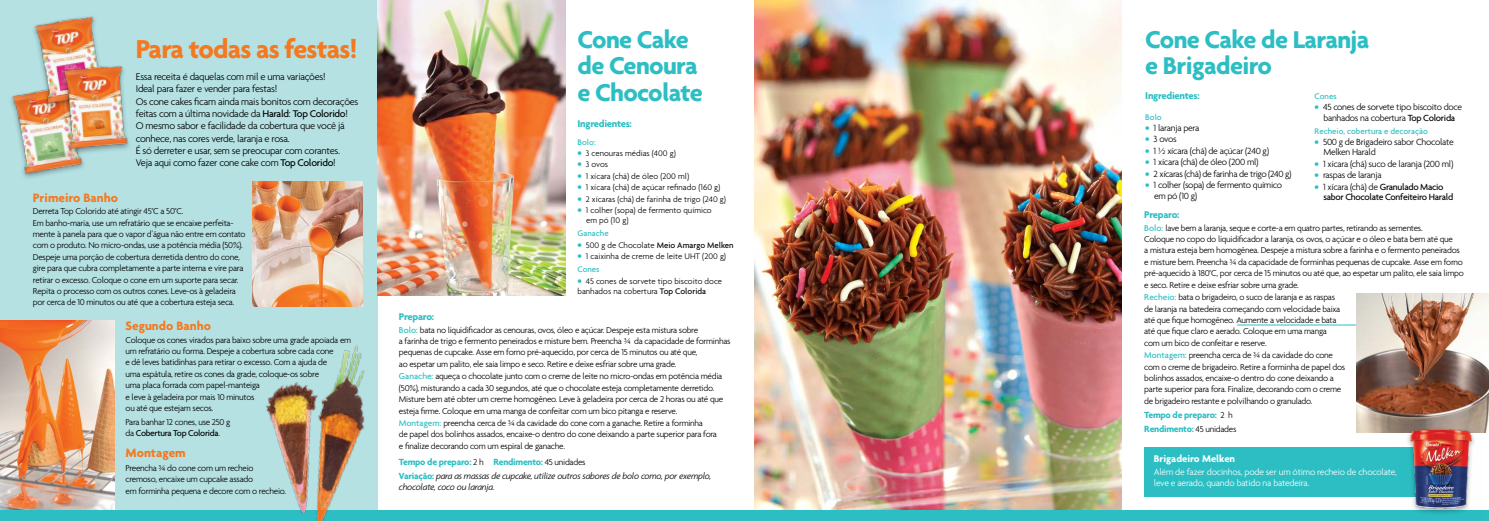
<style>
.page{position:relative;width:1489px;height:521px;background:#fff}
.page>*{position:absolute;margin:0;border:0;box-sizing:border-box;transform-origin:0 0}
.t1{font:700 28px "Agenda";letter-spacing:-.03em;color:#f47920}
.t2{font:700 26.25px/26.2px "Agenda";letter-spacing:-.025em;color:#2cbec3}
.t3{font:700 13.12px "Agenda";color:#f47920}
.t4{font:300 10.5px/12.2px "Agenda";letter-spacing:-.03em;color:#000}
.t5{font:700 10.5px "Agenda";letter-spacing:-.025em;color:#2cbec3}
.t6{font:700 10.5px "Agenda";color:#fff}
.t7{font:300 9.62px/10.5px "Agenda";letter-spacing:-.03em;color:#000}
.t8{font:italic 300 9.62px/13.8px "Agenda";letter-spacing:-.03em;color:#000}
.t9{font:300 9.62px/10.5px "Agenda";letter-spacing:-.02em;color:#fff}
.t10{font:500 9.62px/10.5px "Agenda";letter-spacing:-.03em;color:#000}
.t11{font:700 9.62px/13.8px "Agenda";letter-spacing:-.025em;color:#2cbec3}
.t12{font:300 9.19px/11.4px "Agenda";letter-spacing:-.03em;color:#000}
.t13{font:300 8.75px/10.5px "Agenda";color:#000}
.t14{font:500 8.75px "Agenda";color:#2cbec3}
.t15{font:500 8.75px "Agenda";color:#000}
.s1{font-weight:500}
.s2{font-weight:700;font-size:10.5px;color:#2cbec3}
.s3{font-weight:300}
.s4{font-weight:500;color:#2cbec3}
.s5{font-weight:700;font-style:normal;color:#2cbec3}
.s6{font-style:normal;font-size:9.19px}
.s7{font-weight:300;font-size:9.19px;color:#000}
</style>
<div class="page">
<div style="left:0;top:0;width:377px;height:521px;background:#b5e1e3"></div>
<img style="left:754px;top:0;width:367px;height:510px">
<img style="left:377px;top:0;width:189px;height:295px">
<hr style="left:1236px;top:325px;width:252px;height:1px;background:#2cbec3">
<img style="left:0;top:321px;width:115px;height:189px">
<img style="left:252px;top:182px;width:111px;height:124px">
<img style="left:1356px;top:294px;width:132px;height:138px">
<div style="left:1144px;top:447px;width:319px;height:50px;background:#2cbec3"></div>
<img style="left:11px;top:92px;width:73px;height:86px">
<div style="left:30px;top:15px;width:79px;height:95px;background:#000;opacity:.35"></div>
<img style="left:33px;top:15px;width:75px;height:96px">
<div style="left:59px;top:64px;width:73px;height:92px;background:#000;opacity:.35"></div>
<img style="left:62px;top:58px;width:70px;height:99px">
<div style="left:0;top:510px;width:1488px;height:11px;background:#2cbec3"></div>
<img style="left:266px;top:330px;width:112px;height:191px">
<img style="left:1399px;top:414px;width:84px;height:99px">
<h1 class="t1" style="left:136px;top:31px;width:223px">Para todas as festas!</h1>
<p class="t4" style="left:136px;top:71px;width:224px">Essa receita é daquelas com mil e uma variações!<br>Ideal para fazer e vender para festas!<br>Os cone cakes ficam ainda mais bonitos com decorações feitas com a última novidade da <span class="s1">Harald</span>: <span class="s1">Top Colorido</span>!<br>O mesmo sabor e facilidade da cobertura que você já conhece, nas cores verde, laranja e rosa.<br>É só derreter e usar, sem se preocupar com corantes.<br>Veja aqui como fazer cone cake com <span class="s1">Top Colorido</span>!</p>
<h3 class="t3" style="left:33px;top:189px;width:87px">Primeiro Banho</h3>
<p class="t12" style="left:33px;top:205px;width:214px">Derreta Top Colorido até atingir 45°C a 50°C.<br>Em banho-maria, use um refratário que se encaixe perfeita&shy;mente à panela para que o vapor d’água não entre em contato com o produto. No micro-ondas, use a potência média (50%).<br>Despeje uma porção de cobertura derretida dentro do cone, gire para que cubra completamente a parte interna e vire para retirar o excesso. Coloque o cone em um suporte para secar.<br>Repita o processo com os outros cones. Leve-os à geladeira por cerca de 10 minutos ou até que a cobertura esteja seca.</p>
<h3 class="t3" style="left:126px;top:318px;width:87px">Segundo Banho</h3>
<p class="t12" style="left:126px;top:334px;width:227px">Coloque os cones virados para baixo sobre uma grade apoiada em um refratário ou forma. Despeje a cobertura sobre cada cone<br>e dê leves batidinhas para retirar o excesso. Com a ajuda de<br>uma espátula, retire os cones da grade, coloque-os sobre<br>uma placa forrada com papel-manteiga<br>e leve à geladeira por mais 10 minutos<br>ou até que estejam secos.</p>
<p class="t12" style="left:126px;top:416px;width:106px">Para banhar 12 cones, use 250 g da <span class="s1">Cobertura Top Colorida</span>.</p>
<h3 class="t3" style="left:126px;top:445px;width:62px">Montagem</h3>
<p class="t12" style="left:126px;top:462px;width:162px">Preencha ¾ do cone com um recheio cremoso, encaixe um cupcake assado<br>em forminha pequena e decore com o recheio.</p>
<h2 class="t2" style="left:577px;top:26px;width:127px">Cone Cake de Cenoura e Chocolate</h2>
<p class="t5" style="left:577px;top:117px;width:56px">Ingredientes:</p>
<p class="t14" style="left:577px;top:137px;width:20px">Bolo:</p>
<p class="t13" style="left:577px;top:148px;width:100px"><span class="s2">•</span> 3 cenouras médias (400 g)</p>
<p class="t13" style="left:577px;top:159px;width:32px"><span class="s2">•</span> 3 ovos</p>
<p class="t13" style="left:577px;top:171px;width:113px"><span class="s2">•</span> 1 xícara (chá) de óleo (200 ml)</p>
<p class="t13" style="left:577px;top:182px;width:144px"><span class="s2">•</span> 1 xícara (chá) de açúcar refinado (160 g)</p>
<p class="t13" style="left:577px;top:193px;width:150px"><span class="s2">•</span> 2 xícaras (chá) de farinha de trigo (240 g)</p>
<p class="t13" style="left:586px;top:205px;width:127px;text-indent:-9px"><span class="s2">•</span> 1 colher (sopa) de fermento químico em pó (10 g)</p>
<p class="t14" style="left:577px;top:228px;width:33px">Ganache</p>
<p class="t15" style="left:577px;top:240px;width:158px"><span class="s2">•</span> <span class="s3">500 g de Chocolate</span> Meio Amargo Melken</p>
<p class="t13" style="left:577px;top:250px;width:150px;line-height:13px"><span class="s2">•</span> 1 caixinha de creme de leite UHT (200 g)<br><span class="s4">Cones</span></p>
<p class="t13" style="left:577px;top:275px;width:146px"><span class="s2">•</span> 45 cones de sorvete tipo biscoito doce banhados na cobertura <span class="s1">Top Colorida</span></p>
<p class="t5" style="left:399px;top:310px;width:37px">Preparo:</p>
<p class="t12" style="left:399px;top:324px;width:333px"><span class="s4">Bolo:</span> bata no liquidificador as cenouras, ovos, óleo e açúcar. Despeje esta mistura sobre<br>a farinha de trigo e fermento peneirados e misture bem. Preencha ¾ da capacidade de forminhas pequenas de cupcake. Asse em forno pré-aquecido, por cerca de 15 minutos ou até que,<br>ao espetar um palito, ele saia limpo e seco. Retire e deixe esfriar sobre uma grade.</p>
<p class="t12" style="left:399px;top:370px;width:326px"><span class="s4">Ganache:</span> aqueça o chocolate junto com o creme de leite no micro-ondas em potência média (50%), misturando a cada 30 segundos, até que o chocolate esteja completamente derretido.<br>Misture bem até obter um creme homogêneo. Leve à geladeira por cerca de 2 horas ou até que esteja firme. Coloque em uma manga de confeitar com um bico pitanga e reserve.</p>
<p class="t12" style="left:399px;top:417px;width:319px"><span class="s4">Montagem:</span> preencha cerca de ¾ da cavidade do cone com a ganache. Retire a forminha<br>de papel dos bolinhos assados, encaixe-o dentro do cone deixando a parte superior para fora e finalize decorando com um espiral de ganache.</p>
<p class="t8" style="left:399px;top:455px;width:314px"><span class="s5">Tempo de preparo:</span> <span class="s6">2 h</span> <span class="s5">Rendimento:</span> <span class="s6">45 unidades<br></span><span class="s5">Variação:</span> para as massas de cupcake, utilize outros sabores de bolo como, por exemplo,</p>
<p class="t8" style="left:399px;top:479px;width:97px">chocolate, coco ou laranja.</p>
<h2 class="t2" style="left:1145px;top:26px;width:226px">Cone Cake de Laranja e Brigadeiro</h2>
<p class="t5" style="left:1145px;top:89px;width:56px">Ingredientes:</p>
<p class="t14" style="left:1145px;top:112px;width:18px">Bolo</p>
<p class="t7" style="left:1145px;top:123px;width:56px"><span class="s2">•</span> 1 laranja pera</p>
<p class="t7" style="left:1145px;top:134px;width:33px"><span class="s2">•</span> 3 ovos</p>
<p class="t7" style="left:1145px;top:145px;width:125px"><span class="s2">•</span> 1 ½ xícara (chá) de açúcar (240 g)</p>
<p class="t7" style="left:1145px;top:157px;width:115px"><span class="s2">•</span> 1 xícara (chá) de óleo (200 ml)</p>
<p class="t7" style="left:1145px;top:168px;width:148px"><span class="s2">•</span> 2 xícaras (chá) de farinha de trigo (240 g)</p>
<p class="t7" style="left:1153px;top:179px;width:130px;text-indent:-9px"><span class="s2">•</span> 1 colher (sopa) de fermento químico em pó (10 g)</p>
<p class="t14" style="left:1314px;top:91px;width:23px">Cones</p>
<p class="t7" style="left:1314px;top:102px;width:149px;text-align:center"><span class="s2">•</span> 45 cones de sorvete tipo biscoito doce banhados na cobertura <span class="s1">Top Colorida</span></p>
<p class="t14" style="left:1314px;top:125px;width:115px">Recheio, cobertura e decoração</p>
<p class="t7" style="left:1323px;top:136px;width:132px;text-indent:-9px"><span class="s2">•</span> 500 g de Brigadeiro sabor Chocolate<br>Melken Harald</p>
<p class="t7" style="left:1314px;top:158px;width:140px"><span class="s2">•</span> 1 xícara (chá) suco de laranja (200 ml)</p>
<p class="t7" style="left:1314px;top:170px;width:68px"><span class="s2">•</span> raspas de laranja</p>
<p class="t10" style="left:1323px;top:181px;width:131px;text-indent:-9px"><span class="s2">•</span> <span class="s3">1 xícara (chá) de</span> Granulado Macio sabor Chocolate Confeiteiro Harald</p>
<p class="t5" style="left:1144px;top:208px;width:37px">Preparo:</p>
<p class="t12" style="left:1144px;top:222px;width:321px"><span class="s4">Bolo:</span> lave bem a laranja, seque e corte-a em quatro partes, retirando as sementes.<br>Coloque no copo do liquidificador a laranja, os ovos, o açúcar e o óleo e bata bem até que<br>a mistura esteja bem homogênea. Despeje a mistura sobre a farinha e o fermento peneirados e misture bem. Preencha ¾ da capacidade de forminhas pequenas de cupcake. Asse em forno pré-aquecido à 180°C, por cerca de 15 minutos ou até que, ao espetar um palito, ele saia limpo e seco. Retire e deixe esfriar sobre uma grade.</p>
<p class="t12" style="left:1144px;top:291px;width:197px"><span class="s4">Recheio:</span> bata o brigadeiro, o suco de laranja e as raspas de laranja na batedeira começando com velocidade baixa até que fique homogêneo. Aumente a velocidade e bata até que fique claro e aerado. Coloque em uma manga com um bico de confeitar e reserve.</p>
<p class="t12" style="left:1144px;top:349px;width:202px"><span class="s4">Montagem:</span> preencha cerca de ¾ da cavidade do cone com o creme de brigadeiro. Retire a forminha de papel dos bolinhos assados, encaixe-o dentro do cone deixando a parte superior para fora. Finalize, decorando com o creme de brigadeiro restante e polvilhando o granulado.</p>
<p class="t11" style="left:1144px;top:407px;width:94px">Tempo de preparo: <span class="s7">2 h<br></span>Rendimento: <span class="s7">45 unidades</span></p>
<p class="t6" style="left:1153px;top:453px;width:83px">Brigadeiro Melken</p>
<p class="t9" style="left:1153px;top:467px;width:245px">Além de fazer docinhos, pode ser um ótimo recheio de chocolate, leve e aerado, quando batido na batedeira.</p>
</div>
